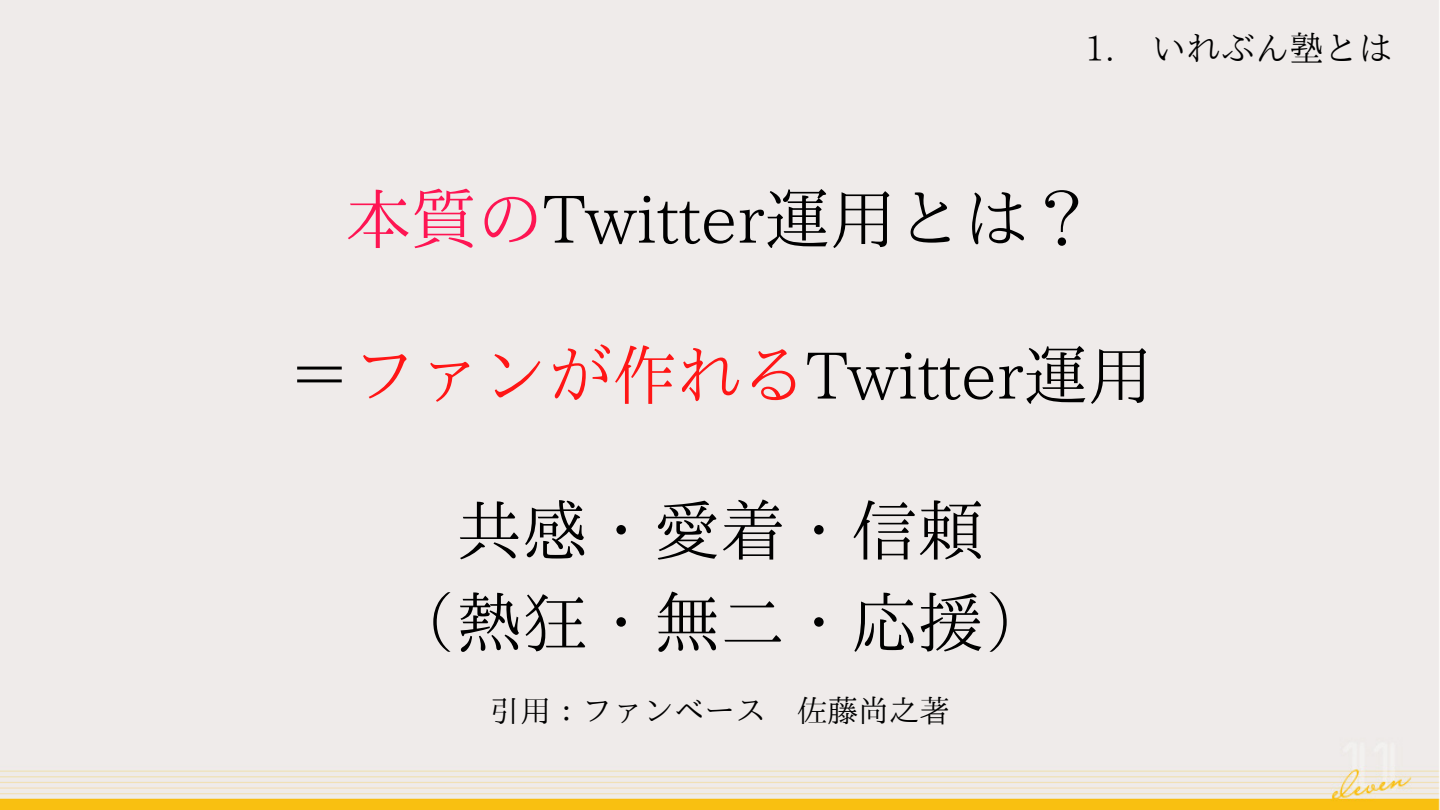
<style>
.page{position:relative;width:1440px;height:810px;background:#efebea}
.page>*{position:absolute;margin:0;border:0;box-sizing:border-box;transform-origin:0 0}
.t1{font:66.2px "IP Aex Mincho";color:#000}
.t2{font:65.9px/92.2px "IP Aex Mincho";color:#000;text-align:center}
.t3{font:65px "IP Aex Mincho";color:#000}
.t4{font:34.4px "IP Aex Mincho";color:#000}
.t5{font:30.7px "IP Aex Mincho";color:#000}
.s1{color:#fe1553}
.s2{color:#ff1616}
</style>
<div class="page">
<p class="t4" style="left:1084px;top:31px;width:310px">1. いれぶん塾とは</p>
<p class="t1" style="left:345px;top:185px;width:751px"><span class="s1">本質の</span>Twitter運用とは？</p>
<p class="t3" style="left:287px;top:342px;width:858px">＝<span class="s2">ファンが作れる</span>Twitter運用</p>
<p class="t2" style="left:390px;top:484px;width:661px">共感・愛着・信頼<br>（熱狂・無二・応援）</p>
<p class="t5" style="left:490px;top:695px;width:462px">引用：ファンベース 佐藤尚之著</p>
</div>
